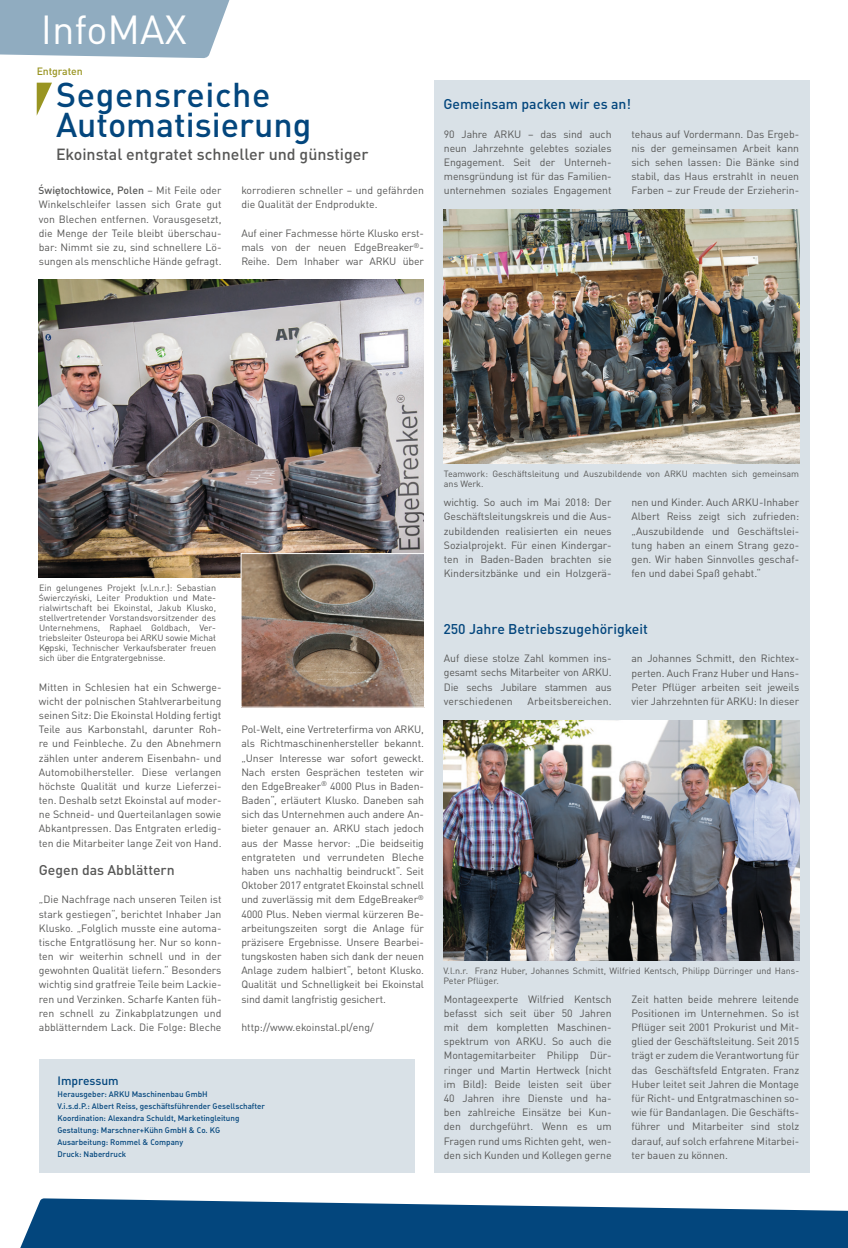
<style>
.page{position:relative;width:848px;height:1248px;background:#fff}
.page>*{position:absolute;margin:0;border:0;box-sizing:border-box;transform-origin:0 0}
.t1{font:40px "DIN";color:#fff}
.t2{font:500 34px/30px "DINOT";color:#03467d}
.t3{font:500 16px "DINOT";color:#575756}
.t4{font:500 14px "DINOT";color:#03467d}
.t5{font:500 14px "DINOT";color:#575756}
.t6{font:12px "DIN Medium Alternate";color:#03467d}
.t7{font:10.5px/14.2px "DINOT";letter-spacing:-.005em;color:#575756;text-align:justify}
.t8{font:500 10.5px "DINOT";letter-spacing:-.01em;color:#999522}
.t9{font:9px/10px "DINOT";color:#575756}
.t10{font:8px/12px "DIN Medium Alternate";color:#03467d}
.s1{font-weight:500;font-size:10px}
.s2{font-weight:500}
.s3{font-family:"Helvetica Neue";font-weight:500;font-size:10px}
.s4{font-size:8.5px}
.s5{font-family:"Helvetica Neue"}
</style>
<div class="page">
<div style="left:434px;top:81px;width:375px;height:1091px;background:#d9e1e7"></div>
<div style="left:39px;top:1059px;width:375px;height:113px;background:#d9e1e7"></div>
<svg style="left:0;top:0;width:230px;height:58px;background:#98b2c4"></svg>
<svg style="left:20px;top:1198px;width:828px;height:49px;background:#27608f"></svg>
<img style="left:444px;top:720px;width:355px;height:240px">
<img style="left:444px;top:209px;width:355px;height:254px">
<img style="left:39px;top:279px;width:385px;height:298px">
<img style="left:242px;top:555px;width:181px;height:150px">
<div style="left:240px;top:553px;width:185px;height:154px;border:1px solid #fff"></div>
<svg style="left:37px;top:83px;width:15px;height:32px"></svg>
<h1 class="t1" style="left:41px;top:4px;width:147px">InfoMAX</h1>
<p class="t8" style="left:37px;top:64px;width:47px">Entgraten</p>
<h2 class="t2" style="left:56px;top:79px;width:257px">Segensreiche<br>Automatisierung</h2>
<h3 class="t3" style="left:56px;top:144px;width:314px">Ekoinstal entgratet schneller und günstiger</h3>
<p class="t7" style="left:39px;top:183px;width:184px"><span class="s1">S</span><sup>´</sup><span class="s2">wi</span><span class="s3">ę</span><span class="s2">tochłowice, Polen</span> – Mit Feile oder Winkelschleifer lassen sich Grate gut von Blechen entfernen. Vorausgesetzt, die Menge der Teile bleibt überschau&shy;bar: Nimmt sie zu, sind schnellere Lö&shy;sungen als menschliche Hände gefragt.</p>
<p class="t7" style="left:241px;top:183px;width:184px">korrodieren schneller – und gefährden die Qualität der Endprodukte.</p>
<p class="t7" style="left:241px;top:226px;width:184px">Auf einer Fachmesse hörte Klusko erst&shy;mals von der neuen EdgeBreaker<sup>®</sup>- Reihe. Dem Inhaber war ARKU über</p>
<h3 class="t4" style="left:443px;top:95px;width:189px">Gemeinsam packen wir es an!</h3>
<p class="t7" style="left:444px;top:126px;width:169px">90 Jahre ARKU – das sind auch neun Jahrzehnte gelebtes soziales Engagement. Seit der Unterneh&shy;mensgründung ist für das Familien&shy;unternehmen soziales Engagement</p>
<p class="t7" style="left:631px;top:126px;width:169px">tehaus auf Vordermann. Das Ergeb&shy;nis der gemeinsamen Arbeit kann sich sehen lassen: Die Bänke sind stabil, das Haus erstrahlt in neuen Farben – zur Freude der Erzieherin-</p>
<p class="t9" style="left:39px;top:582px;width:179px;text-align:justify">Ein gelungenes Projekt (v.l.n.r.): Sebastian <span class="s4">S</span><sup>´</sup>wierczy<span class="s4">´n</span>ski, Leiter Produktion und Mate&shy;rialwirtschaft bei Ekoinstal, Jakub Klusko, stellvertretender Vorstandsvorsitzender des Unternehmens, Raphael Goldbach, Ver&shy;triebsleiter Osteuropa bei ARKU sowie Michał K<span class="s5">ę</span>pski, Technischer Verkaufsberater freuen sich über die Entgratergebnisse.</p>
<p class="t7" style="left:39px;top:679px;width:184px">Mitten in Schlesien hat ein Schwerge&shy;wicht der polnischen Stahlverarbeitung seinen Sitz: Die Ekoinstal Holding fertigt Teile aus Karbonstahl, darunter Roh&shy;re und Feinbleche. Zu den Abnehmern zählen unter anderem Eisenbahn- und Automobilhersteller. Diese verlangen höchste Qualität und kurze Lieferzei&shy;ten. Deshalb setzt Ekoinstal auf moder&shy;ne Schneid- und Querteilanlagen sowie Abkantpressen. Das Entgraten erledig&shy;ten die Mitarbeiter lange Zeit von Hand.</p>
<h3 class="t5" style="left:39px;top:860px;width:137px">Gegen das Abblättern</h3>
<p class="t7" style="left:39px;top:892px;width:184px">„Die Nachfrage nach unseren Teilen ist stark gestiegen“, berichtet Inhaber Jan Klusko. „Folglich musste eine automa&shy;tische Entgratlösung her. Nur so konn&shy;ten wir weiterhin schnell und in der gewohnten Qualität liefern.“ Besonders wichtig sind gratfreie Teile beim Lackie&shy;ren und Verzinken. Scharfe Kanten füh&shy;ren schnell zu Zinkabplatzungen und abblätterndem Lack. Die Folge: Bleche</p>
<p class="t7" style="left:241px;top:722px;width:184px">Pol-Welt, eine Vertreterfirma von ARKU, als Richtmaschinenhersteller bekannt. „Unser Interesse war sofort geweckt.<br>Nach ersten Gesprächen testeten wir den EdgeBreaker<sup>®</sup> 4000 Plus in Baden-Baden“, erläutert Klusko. Daneben sah sich das Unternehmen auch andere An&shy;bieter genauer an. ARKU stach jedoch aus der Masse hervor: „Die beidseitig entgrateten und verrundeten Bleche haben uns nachhaltig beindruckt“. Seit Oktober 2017 entgratet Ekoinstal schnell und zuverlässig mit dem EdgeBreaker<sup>® </sup>4000 Plus. Neben viermal kürzeren Be&shy;arbeitungszeiten sorgt die Anlage für präzisere Ergebnisse. Unsere Bearbei&shy;tungskosten haben sich dank der neuen Anlage zudem halbiert“, betont Klusko.<br>Qualität und Schnelligkeit bei Ekoinstal sind damit langfristig gesichert.</p>
<p class="t7" style="left:241px;top:1019px;width:134px">http://www.ekoinstal.pl/eng/</p>
<p class="t6" style="left:57px;top:1072px;width:63px">Impressum</p>
<p class="t10" style="left:57px;top:1087px;width:209px">Herausgeber: ARKU Maschinenbau GmbH<br>V.i.s.d.P.: Albert Reiss, geschäftsführender Gesellschafter Koordination: Alexandra Schuldt, Marketingleitung Gestaltung: Marschner+Kühn GmbH &amp; Co. KG Ausarbeitung: Rommel &amp; Company<br>Druck: Naberdruck</p>
<p class="t9" style="left:444px;top:468px;width:357px">Teamwork: Geschäftsleitung und Auszubildende von ARKU machten sich gemeinsam ans Werk.</p>
<p class="t7" style="left:444px;top:495px;width:169px">wichtig. So auch im Mai 2018: Der Geschäftsleitungskreis und die Aus&shy;zubildenden realisierten ein neues Sozialprojekt. Für einen Kindergar&shy;ten in Baden-Baden brachten sie Kindersitzbänke und ein Holzgerä-</p>
<p class="t7" style="left:631px;top:495px;width:169px">nen und Kinder. Auch ARKU-Inhaber Albert Reiss zeigt sich zufrieden: „Auszubildende und Geschäftslei&shy;tung haben an einem Strang gezo&shy;gen. Wir haben Sinnvolles geschaf&shy;fen und dabei Spaß gehabt.“</p>
<h3 class="t4" style="left:443px;top:620px;width:206px">250 Jahre Betriebszugehörigkeit</h3>
<p class="t7" style="left:444px;top:651px;width:169px">Auf diese stolze Zahl kommen ins&shy;gesamt sechs Mitarbeiter von ARKU.<br>Die sechs Jubilare stammen aus verschiedenen</p>
<p class="t7" style="left:527px;top:693px;width:86px">Arbeitsbereichen.</p>
<p class="t7" style="left:631px;top:651px;width:169px">an Johannes Schmitt, den Richtex&shy;perten. Auch Franz Huber und Hans-Peter Pflüger arbeiten seit jeweils vier Jahrzehnten für ARKU: In dieser</p>
<p class="t9" style="left:443px;top:965px;width:357px">V.l.n.r. Franz Huber, Johannes Schmitt, Wilfried Kentsch, Philipp Dürringer und Hans-<br>Peter Pflüger.</p>
<p class="t7" style="left:444px;top:991px;width:169px">Montageexperte Wilfried Kentsch befasst sich seit über 50 Jahren mit dem kompletten Maschinen&shy;spektrum von ARKU. So auch die Montagemitarbeiter Philipp Dür&shy;ringer und Martin Hertweck (nicht im Bild): Beide leisten seit über 40 Jahren ihre Dienste und ha&shy;ben zahlreiche Einsätze bei Kun&shy;den durchgeführt. Wenn es um Fragen rund ums Richten geht, wen&shy;den sich Kunden und Kollegen gerne</p>
<p class="t7" style="left:631px;top:991px;width:169px">Zeit hatten beide mehrere leitende Positionen im Unternehmen. So ist Pflüger seit 2001 Prokurist und Mit&shy;glied der Geschäftsleitung. Seit 2015 trägt er zudem die Verantwortung für das Geschäftsfeld Entgraten. Franz Huber leitet seit Jahren die Montage für Richt- und Entgratmaschinen so&shy;wie für Bandanlagen. Die Geschäfts&shy;führer und Mitarbeiter sind stolz darauf, auf solch erfahrene Mitarbei&shy;ter bauen zu können.</p>
</div>
